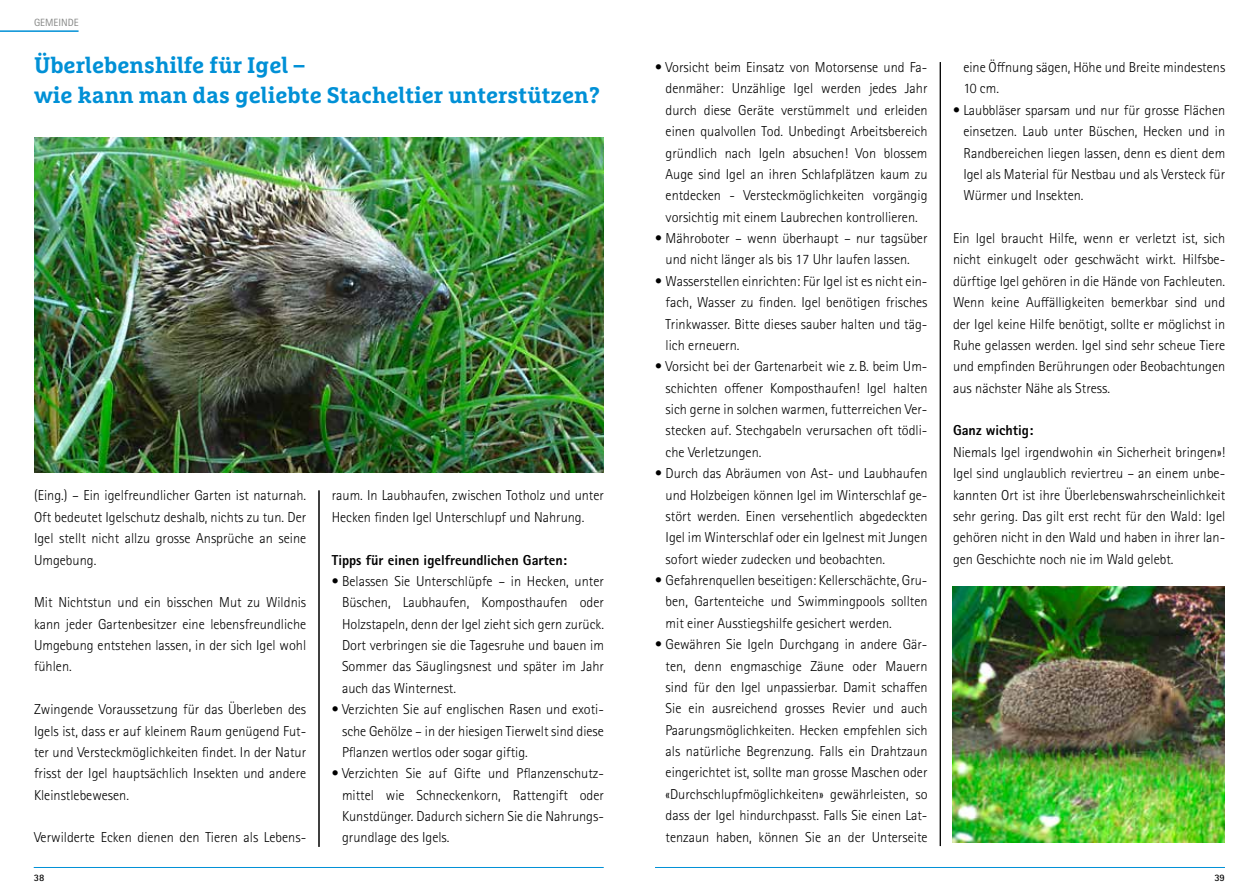
<style>
.page{position:relative;width:1259px;height:893px;background:#fff}
.page>*{position:absolute;margin:0;border:0;box-sizing:border-box;transform-origin:0 0}
.t1{font:700 22.5px/30px "Marselis Slab Pro";color:#0090d6}
.t2{font:300 14.4px/21.5px "Rotis Sans Serif Std";color:#000;text-align:justify}
.t3{font:800 14.4px "Rotis Sans Serif Std";color:#000}
.t4{font:10.5px "Rotis Sans Serif Std";color:#868786}
.t5{font:700 9.9px "Rotis Sans Serif Std";color:#000}
</style>
<div class="page">
<hr style="left:0;top:30px;width:79px;height:2px;background:#0090d6">
<hr style="left:34px;top:867px;width:570px;height:1px;background:#0090d6">
<hr style="left:655px;top:867px;width:570px;height:1px;background:#0090d6">
<hr style="left:319px;top:490px;width:1px;height:357px;background:#000">
<hr style="left:940px;top:62px;width:1px;height:784px;background:#000">
<img style="left:952px;top:586px;width:273px;height:257px">
<img style="left:34px;top:137px;width:570px;height:335px">
<p class="t4" style="left:34px;top:16px;width:46px">GEMEINDE</p>
<h1 class="t1" style="left:34px;top:50px;width:567px">Überlebenshilfe für Igel –<br>wie kann man das geliebte Stacheltier unterstützen?</h1>
<p class="t2" style="left:34px;top:485px;width:274px">(Eing.) – Ein igelfreundlicher Garten ist naturnah.<br>Oft bedeutet Igelschutz deshalb, nichts zu tun. Der Igel stellt nicht allzu grosse Ansprüche an seine Umgebung.</p>
<p class="t2" style="left:34px;top:592px;width:274px">Mit Nichtstun und ein bisschen Mut zu Wildnis kann jeder Gartenbesitzer eine lebensfreundliche Umgebung entstehen lassen, in der sich Igel wohl fühlen.</p>
<p class="t2" style="left:34px;top:699px;width:274px">Zwingende Voraussetzung für das Überleben des Igels ist, dass er auf kleinem Raum genügend Fut&shy;ter und Versteckmöglichkeiten findet. In der Natur frisst der Igel hauptsächlich Insekten und andere Kleinstlebewesen.</p>
<p class="t2" style="left:34px;top:827px;width:274px">Verwilderte Ecken dienen den Tieren als Lebens-</p>
<p class="t2" style="left:332px;top:485px;width:274px">raum. In Laubhaufen, zwischen Totholz und unter<br>Hecken finden Igel Unterschlupf und Nahrung.</p>
<p class="t3" style="left:332px;top:550px;width:237px">Tipps für einen igelfreundlichen Garten:</p>
<p class="t2" style="left:342px;top:571px;width:263px;text-indent:-10px">• Belassen Sie Unterschlüpfe – in Hecken, unter Büschen, Laubhaufen, Komposthaufen oder Holzstapeln, denn der Igel zieht sich gern zurück.<br>Dort verbringen sie die Tagesruhe und bauen im Sommer das Säuglingsnest und später im Jahr auch das Winternest.</p>
<p class="t2" style="left:342px;top:699px;width:263px;text-indent:-10px">• Verzichten Sie auf englischen Rasen und exoti&shy;sche Gehölze – in der hiesigen Tierwelt sind diese Pflanzen wertlos oder sogar giftig.</p>
<p class="t2" style="left:342px;top:763px;width:263px;text-indent:-10px">• Verzichten Sie auf Gifte und Pflanzenschutz&shy;mittel wie Schneckenkorn, Rattengift oder Kunstdünger. Dadurch sichern Sie die Nahrungs&shy;grundlage des Igels.</p>
<p class="t2" style="left:665px;top:57px;width:263px;text-indent:-10px">• Vorsicht beim Einsatz von Motorsense und Fa&shy;denmäher: Unzählige Igel werden jedes Jahr durch diese Geräte verstümmelt und erleiden einen qualvollen Tod. Unbedingt Arbeitsbereich gründlich nach Igeln absuchen! Von blossem Auge sind Igel an ihren Schlafplätzen kaum zu entdecken - Versteckmöglichkeiten vorgängig vorsichtig mit einem Laubrechen kontrollieren.</p>
<p class="t2" style="left:655px;top:228px;width:274px;text-align:center">• Mähroboter – wenn überhaupt – nur tagsüber und nicht länger als bis 17 Uhr laufen lassen.</p>
<p class="t2" style="left:665px;top:270px;width:263px;text-indent:-10px">• Wasserstellen einrichten: Für Igel ist es nicht ein&shy;fach, Wasser zu finden. Igel benötigen frisches Trinkwasser. Bitte dieses sauber halten und täg&shy;lich erneuern.</p>
<p class="t2" style="left:665px;top:356px;width:263px;text-indent:-10px">• Vorsicht bei der Gartenarbeit wie z.B. beim Um&shy;schichten offener Komposthaufen! Igel halten sich gerne in solchen warmen, futterreichen Ver&shy;stecken auf. Stechgabeln verursachen oft tödli&shy;che Verletzungen.</p>
<p class="t2" style="left:665px;top:463px;width:263px;text-indent:-10px">• Durch das Abräumen von Ast- und Laubhaufen und Holzbeigen können Igel im Winterschlaf ge&shy;stört werden. Einen versehentlich abgedeckten Igel im Winterschlaf oder ein Igelnest mit Jungen sofort wieder zudecken und beobachten.</p>
<p class="t2" style="left:665px;top:570px;width:263px;text-indent:-10px">• Gefahrenquellen beseitigen: Kellerschächte, Gru&shy;ben, Gartenteiche und Swimmingpools sollten mit einer Ausstiegshilfe gesichert werden.</p>
<p class="t2" style="left:665px;top:634px;width:263px;text-indent:-10px">• Gewähren Sie Igeln Durchgang in andere Gär&shy;ten, denn engmaschige Zäune oder Mauern sind für den Igel unpassierbar. Damit schaffen Sie ein ausreichend grosses Revier und auch Paarungsmöglichkeiten. Hecken empfehlen sich als natürliche Begrenzung. Falls ein Drahtzaun eingerichtet ist, sollte man grosse Maschen oder «Durchschlupfmöglichkeiten» gewährleisten, so dass der Igel hindurchpasst. Falls Sie einen Lat&shy;tenzaun haben, können Sie an der Unterseite</p>
<p class="t2" style="left:963px;top:57px;width:263px">eine Öffnung sägen, Höhe und Breite mindestens<br>10 cm.</p>
<p class="t2" style="left:963px;top:100px;width:263px;text-indent:-10px">• Laubbläser sparsam und nur für grosse Flächen einsetzen. Laub unter Büschen, Hecken und in Randbereichen liegen lassen, denn es dient dem Igel als Material für Nestbau und als Versteck für Würmer und Insekten.</p>
<p class="t2" style="left:953px;top:228px;width:274px">Ein Igel braucht Hilfe, wenn er verletzt ist, sich nicht einkugelt oder geschwächt wirkt. Hilfsbe&shy;dürftige Igel gehören in die Hände von Fachleuten.<br>Wenn keine Auffälligkeiten bemerkbar sind und der Igel keine Hilfe benötigt, sollte er möglichst in Ruhe gelassen werden. Igel sind sehr scheue Tiere und empfinden Berührungen oder Beobachtungen aus nächster Nähe als Stress.</p>
<p class="t3" style="left:953px;top:421px;width:82px">Ganz wichtig:</p>
<p class="t2" style="left:953px;top:441px;width:274px">Niemals Igel irgendwohin «in Sicherheit bringen»!<br>Igel sind unglaublich reviertreu – an einem unbe&shy;kannten Ort ist ihre Überlebenswahrscheinlichkeit sehr gering. Das gilt erst recht für den Wald: Igel gehören nicht in den Wald und haben in ihrer lan&shy;gen Geschichte noch nie im Wald gelebt.</p>
<p class="t5" style="left:34px;top:871px;width:12px">38</p>
<p class="t5" style="left:1214px;top:871px;width:12px">39</p>
</div>
